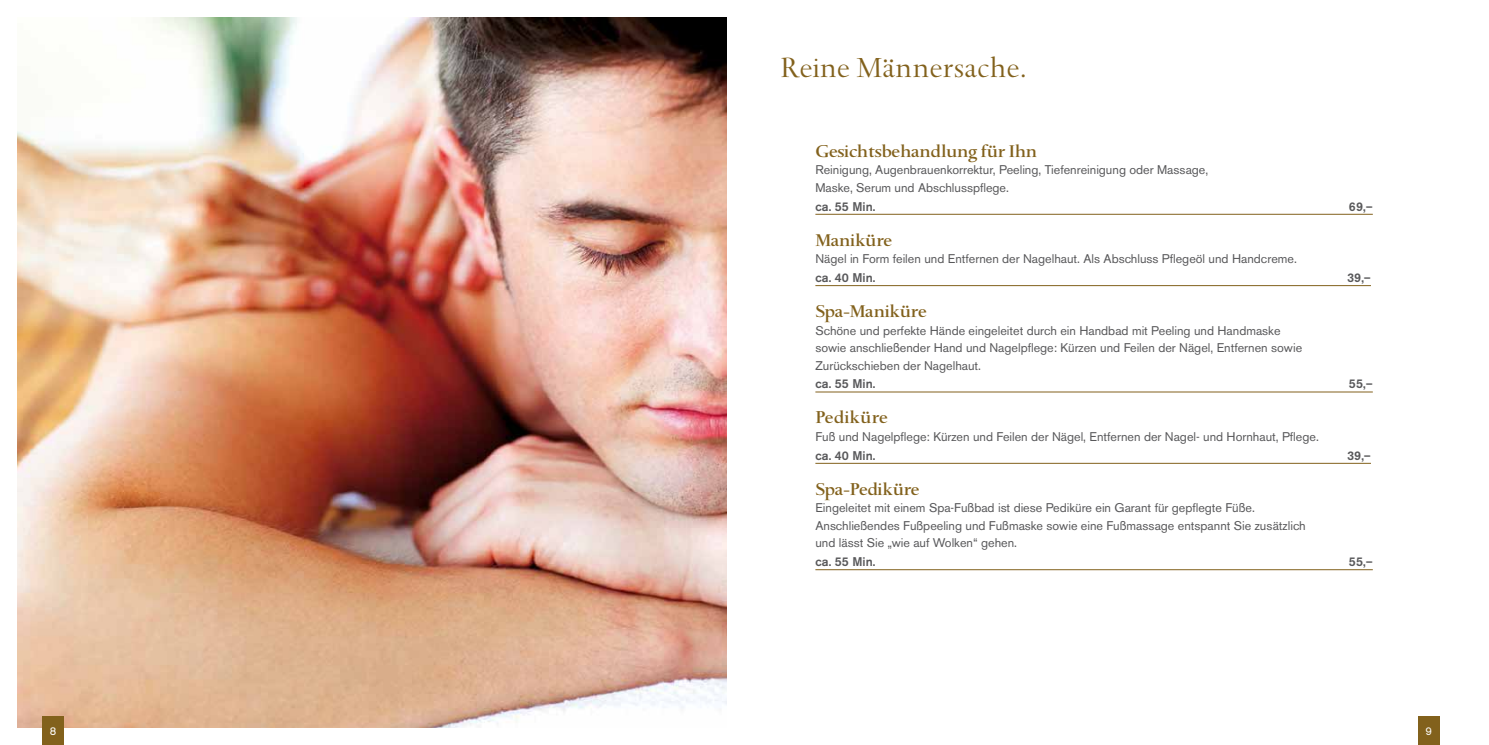
<style>
.page{position:relative;width:1489px;height:745px;background:#fff}
.page>*{position:absolute;margin:0;border:0;box-sizing:border-box;transform-origin:0 0}
.t1{font:32.5px "Spectrum";color:#82611c}
.t2{font:600 20px "Spectrum";letter-spacing:-.02em;color:#82611c}
.t3{font:600 20px "Spectrum";color:#82611c}
.t4{font:12.5px/17.5px "Akzidenz Grotesk BE";color:#58585a}
.t5{font:500 12.5px "Akzidenz Grotesk BE";letter-spacing:.02em;color:#58585a}
.t6{font:11.25px "Akzidenz Grotesk BE";color:#fff}
</style>
<div class="page">
<img style="left:18px;top:18px;width:708px;height:708px">
<hr style="left:815px;top:214px;width:557px;height:1px;background:#82611c">
<hr style="left:815px;top:285px;width:555px;height:1px;background:#82611c">
<hr style="left:815px;top:391px;width:557px;height:1px;background:#82611c">
<hr style="left:815px;top:463px;width:555px;height:1px;background:#82611c">
<hr style="left:815px;top:569px;width:557px;height:1px;background:#82611c">
<div style="left:1417px;top:716px;width:22px;height:28px;background:#82611c"></div>
<div style="left:43px;top:716px;width:21px;height:28px;background:#82611c"></div>
<h1 class="t1" style="left:780px;top:51px;width:248px">Reine Männersache.</h1>
<h2 class="t2" style="left:815px;top:140px;width:223px">Gesichtsbehandlung für Ihn</h2>
<p class="t4" style="left:815px;top:161px;width:394px">Reinigung, Augenbrauenkorrektur, Peeling, Tiefenreinigung oder Massage,<br>Maske, Serum und Abschlusspflege.</p>
<p class="t5" style="left:815px;top:198px;width:61px">ca. 55 Min.</p>
<p class="t5" style="left:1348px;top:198px;width:25px">69,–</p>
<h2 class="t2" style="left:815px;top:229px;width:78px">Maniküre</h2>
<p class="t4" style="left:815px;top:250px;width:483px">Nägel in Form feilen und Entfernen der Nagelhaut. Als Abschluss Pflegeöl und Handcreme.</p>
<p class="t5" style="left:815px;top:270px;width:61px">ca. 40 Min.</p>
<p class="t5" style="left:1346px;top:270px;width:25px">39,–</p>
<h2 class="t2" style="left:815px;top:300px;width:113px">Spa-Maniküre</h2>
<p class="t4" style="left:815px;top:321px;width:488px">Schöne und perfekte Hände eingeleitet durch ein Handbad mit Peeling und Handmaske sowie anschließender Hand und Nagelpflege: Kürzen und Feilen der Nägel, Entfernen sowie<br>Zurückschieben der Nagelhaut.</p>
<p class="t5" style="left:815px;top:376px;width:61px">ca. 55 Min.</p>
<p class="t5" style="left:1348px;top:376px;width:25px">55,–</p>
<h2 class="t3" style="left:815px;top:407px;width:74px">Pediküre</h2>
<p class="t4" style="left:815px;top:427px;width:505px">Fuß und Nagelpflege: Kürzen und Feilen der Nägel, Entfernen der Nagel- und Hornhaut, Pflege.</p>
<p class="t5" style="left:815px;top:447px;width:61px">ca. 40 Min.</p>
<p class="t5" style="left:1346px;top:447px;width:25px">39,–</p>
<h2 class="t2" style="left:815px;top:478px;width:106px">Spa-Pediküre</h2>
<p class="t4" style="left:815px;top:499px;width:492px">Eingeleitet mit einem Spa-Fußbad ist diese Pediküre ein Garant für gepflegte Füße.<br>Anschließendes Fußpeeling und Fußmaske sowie eine Fußmassage entspannt Sie zusätzlich und lässt Sie „wie auf Wolken“ gehen.</p>
<p class="t5" style="left:815px;top:553px;width:61px">ca. 55 Min.</p>
<p class="t5" style="left:1348px;top:553px;width:25px">55,–</p>
<p class="t6" style="left:50px;top:724px;width:8px">8</p>
<p class="t6" style="left:1425px;top:724px;width:8px">9</p>
</div>
